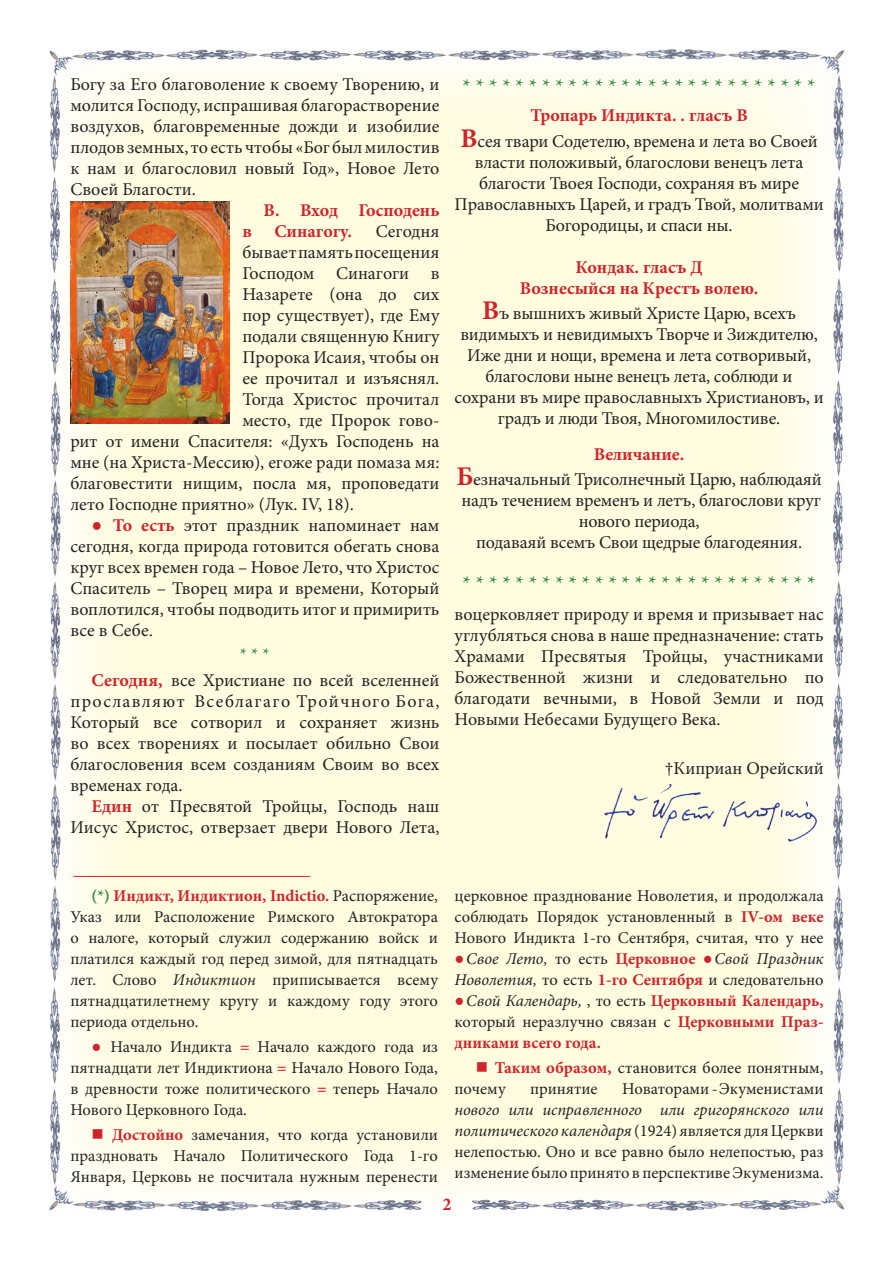
<style>
.page{position:relative;width:893px;height:1263px;background:#fff}
.page>*{position:absolute;margin:0;border:0;box-sizing:border-box;transform-origin:0 0}
.t1{font:21px "Minion Pro";color:#2c8a38}
.t2{font:18px/21px "Minion Pro";letter-spacing:-.005em;color:#231f20;text-align:center}
.t3{font:700 18px/21px "Minion Pro";color:#d1232a;text-align:center}
.t4{font:16.5px/21px "Minion Pro";color:#231f20;text-align:justify}
.t5{font:700 16.5px/21px "Minion Pro";color:#d1232a;text-align:justify}
.t6{font:italic 16.5px/21px "Minion Pro";color:#231f20}
.s1{font-family:"Palatino Linotype";color:#d1232a}
.s2{font-weight:700;color:#d1232a}
.s3{font-family:"Palatino Linotype"}
.s4{color:#2c8a38}
.s5{font-weight:700;font-size:27px;color:#d1232a}
.s6{font-weight:700;color:#2c8a38}
.s7{font-style:italic}
.s8{color:#d1232a}
.s9{font-family:"Palatino Linotype";font-style:normal;color:#d1232a}
.s10{font-style:normal}
.s11{font-weight:700;font-style:normal;color:#d1232a}
.s12{font-family:"Palatino Linotype";font-weight:400}
.s13{font-weight:400;font-style:italic;color:#231f20}
.s14{font-weight:400;color:#231f20}
</style>
<div class="page">
<img style="left:49px;top:49px;width:795px;height:1163px">
<img style="left:70px;top:202px;width:160px;height:221px">
<hr style="left:74px;top:876px;width:236px;height:1px;background:#d1232a">
<img style="left:604px;top:782px;width:214px;height:64px">
<p class="t2" style="left:70px;top:73px;width:371px;text-align:justify">Богу за Его благоволение к своему Творению, и молится Господу, испрашивая благорастворение воздухов, благовременные дожди и изобилие плодов земных, то есть чтобы «Бог был милостив к нам и благословил новый Год», Новое Лето Своей Благости.</p>
<p class="t3" style="left:264px;top:199px;width:177px">В. Вход Господень</p>
<p class="t3" style="left:242px;top:220px;width:11px">в</p>
<p class="t3" style="left:274px;top:220px;width:79px">Синагогу.</p>
<p class="t2" style="left:376px;top:220px;width:65px">Сегодня</p>
<p class="t2" style="left:242px;top:241px;width:199px">бывает память посещения</p>
<p class="t2" style="left:242px;top:262px;width:199px">Господом Синагоги в</p>
<p class="t2" style="left:242px;top:283px;width:199px">Назарете (она до сих</p>
<p class="t2" style="left:242px;top:304px;width:199px">пор существует), где Ему</p>
<p class="t2" style="left:242px;top:325px;width:199px">подали священную Книгу</p>
<p class="t2" style="left:242px;top:346px;width:199px">Пророка Исаия, чтобы он</p>
<p class="t2" style="left:242px;top:367px;width:199px">ее прочитал и изъяснял.</p>
<p class="t2" style="left:242px;top:388px;width:199px">Тогда Христос прочитал</p>
<p class="t2" style="left:242px;top:409px;width:199px">место, где Пророк гово-</p>
<p class="t2" style="left:70px;top:430px;width:371px">рит от имени Спасителя: «Духъ Господень на</p>
<p class="t2" style="left:70px;top:451px;width:371px">мне (на Христа-Мессию), егоже ради помаза мя:</p>
<p class="t2" style="left:70px;top:472px;width:371px">благовестити нищим, посла мя, проповедати</p>
<p class="t2" style="left:70px;top:493px;width:285px">лето Господне приятно» (Лук. IV, 18).</p>
<p class="t2" style="left:70px;top:514px;width:371px;text-align:justify;text-indent:21px"><span class="s1">●</span> <span class="s2">То есть</span> этот праздник напоминает нам сегодня, когда природа готовится обегать снова круг всех времен года – Новое Лето, что Христос Спаситель – Творец мира и времени, Который воплотился, чтобы подводить итог и примирить все в Себе<span class="s3">.</span></p>
<p class="t2" style="left:92px;top:641px;width:349px;line-height:26.5px;text-align:left;text-indent:148px"><span class="s4">* * *<br></span><span class="s2">Сегодня,</span> все Христиане по всей вселенней</p>
<p class="t2" style="left:70px;top:691px;width:371px;text-align:justify">прославляют Всеблагаго Тройчного Бога, Который все сотворил и сохраняет жизнь во всех творениях и посылает обильно Свои благословения всем созданиям Своим во всех временах года.</p>
<p class="t2" style="left:70px;top:796px;width:371px;text-align:right"><span class="s2">Един</span> от Пресвятой Тройцы, Господь наш<br>Иисус Христос, отверзает двери Нового Лета,</p>
<p class="t1" style="left:463px;top:72px;width:355px">* * * * * * * * * * * * * * * * * * * * * * * * * * *</p>
<p class="t2" style="left:460px;top:103px;width:359px;line-height:25.2px"><span class="s2">Тропарь Индикта. . гласъ В<br></span><span class="s5">В</span>сея твари Содетелю, времена и лета во Своей</p>
<p class="t2" style="left:455px;top:151px;width:371px">власти положивый, благослови венецъ лета благости Твоея Господи, сохраняя въ мире Православныхъ Царей, и градъ Твой, молитвами Богородицы, и спаси ны.</p>
<p class="t3" style="left:520px;top:256px;width:240px">Кондак. гласъ Д<br>Вознесыйся на Крестъ волею.</p>
<p class="t2" style="left:455px;top:303px;width:371px"><span class="s5">В</span>ъ вышнихъ живый Христе Царю, всехъ видимыхъ и невидимыхъ Творче и Зиждителю, Иже дни и нощи, времена и лета сотворивый, благослови ныне венецъ лета, соблюди и сохрани въ мире православныхъ Христиановъ, и градъ и люди Твоя, Многомилостиве.</p>
<p class="t2" style="left:457px;top:442px;width:367px;line-height:25.2px"><span class="s2">Величание.<br></span><span class="s5">Б</span>езначальный Трисолнечный Царю, наблюдаяй</p>
<p class="t2" style="left:461px;top:490px;width:361px">надъ течением временъ и летъ, благослови круг нового периода,<br>подаваяй всемъ Свои щедрые благодеяния.</p>
<p class="t1" style="left:463px;top:569px;width:355px">* * * * * * * * * * * * * * * * * * * * * * * * * * *</p>
<p class="t2" style="left:455px;top:604px;width:371px;text-align:justify">воцерковляет природу и время и призывает нас углубляться снова в наше предназначение: стать Храмами Пресвятыя Тройцы, участниками Божественной жизни и следовательно по благодати вечными, в Новой Земли и под Новыми Небесами Будущего Века.</p>
<p class="t2" style="left:665px;top:758px;width:160px">†Киприан Орейский</p>
<p class="t4" style="left:70px;top:885px;width:369px;text-indent:21px"><span class="s6">(*)</span> <span class="s2">Индикт, Индиктион, Indictio.</span> Распоряжение, Указ или Расположение Римского Автократора о налоге, который служил содержанию войск и платился каждый год перед зимой, для пятнадцать лет. Слово <span class="s7">Индиктион</span> приписывается всему пятнадцатилетнему кругу и каждому году этого периода отдельно.</p>
<p class="t4" style="left:70px;top:1036px;width:369px;text-indent:21px"><span class="s1">●</span> Начало Индикта <span class="s2">=</span> Начало каждого года из пятнадцати лет Индиктиона <span class="s2">=</span> Начало Нового Года, в древности тоже политического <span class="s2">=</span> теперь Начало Нового Церковного Года.</p>
<p class="t4" style="left:70px;top:1125px;width:369px;text-indent:21px"><span class="s8">■</span> <span class="s2">Достойно</span> замечания, что когда установили праздновать Начало Политического Года 1-го Января, Церковь не посчитала нужным перенести</p>
<p class="t4" style="left:455px;top:885px;width:371px">церковное празднование Новолетия, и продолжала соблюдать Порядок установленный в <span class="s2">IV-ом веке </span>Нового Индикта 1-го Сентября, считая, что у нее</p>
<p class="t6" style="left:455px;top:948px;width:371px"><span class="s9">●</span>Свое Лето, <span class="s10">то есть</span> <span class="s11">Церковное</span> <span class="s9">●</span>Свой Праздник<br>Новолетия, <span class="s10">то есть</span> <span class="s11">1-го Сентября</span> <span class="s10">и следовательно</span></p>
<p class="t5" style="left:455px;top:990px;width:371px"><span class="s12">●</span><span class="s13">Свой Календарь,</span> <span class="s14">, то есть</span> Церковный Календарь, <span class="s14">который неразлучно связан с</span> Церковными Праз&shy;дниками всего года.</p>
<p class="t4" style="left:455px;top:1057px;width:371px;text-indent:21px"><span class="s8">■</span> <span class="s2">Таким образом,</span> становится более понятным, почему</p>
<p class="t4" style="left:530px;top:1078px;width:69px">принятие</p>
<p class="t4" style="left:622px;top:1078px;width:203px">Новаторами -Экуменистами</p>
<p class="t4" style="left:455px;top:1099px;width:371px"><span class="s7">нового или исправленного или григорянского или политического календаря</span> (1924) является для Церкви нелепостью. Оно и все равно было нелепостью, раз изменение было принято в перспективе Экуменизма.</p>
<p class="t3" style="left:442px;top:1193px;width:10px">2</p>
</div>
